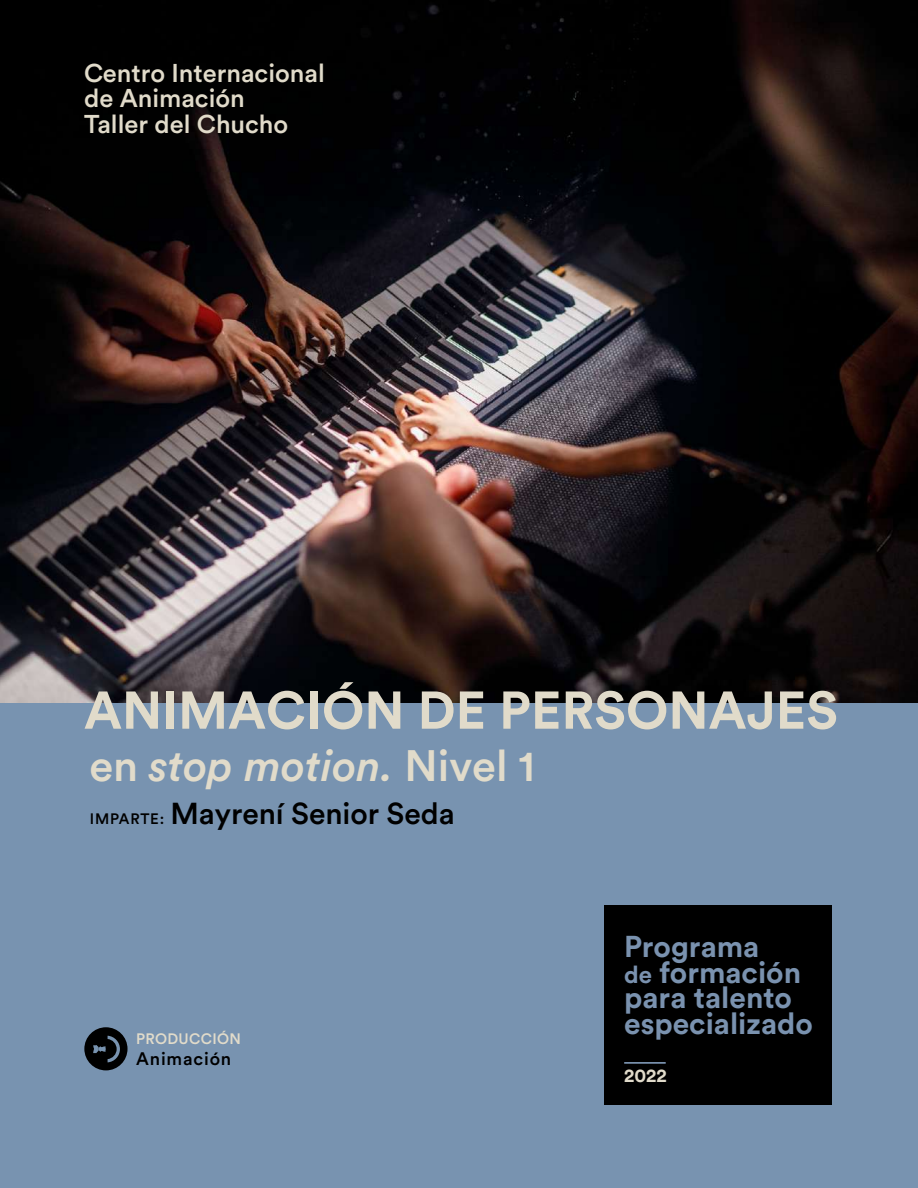
<style>
.page{position:relative;width:918px;height:1188px;background:#7893b0}
.page>*{position:absolute;margin:0;border:0;box-sizing:border-box;transform-origin:0 0}
.t1{font:700 52.5px "Circular Std";color:#e1dbca}
.t2{font:italic 500 43.5px "Circular Std";color:#e1dbca}
.t3{font:500 30px "Circular Std";color:#000}
.t4{font:700 29.85px/25.3px "Circular Std";color:#7a92af}
.t5{font:500 25.5px/25.5px "Circular Std";color:#e1dbca}
.t6{font:700 18.9px "Circular Std";color:#e1dbca}
.t7{font:500 18px "Circular Std";letter-spacing:.045em;color:#000}
.t8{font:500 15px "Circular Std";letter-spacing:.02em;color:#e1dbca}
.s1{font-style:normal}
.s2{font-size:15px}
.s3{font-size:24px}
</style>
<div class="page">
<img style="left:0;top:0;width:918px;height:702px">
<div style="left:604px;top:905px;width:227px;height:199px;background:#000"></div>
<hr style="left:624px;top:1062px;width:42px;height:2px;background:#7a92af">
<div style="left:84px;top:1027px;width:44px;height:43px;background:#000;border-radius:50%"></div>
<svg style="left:93px;top:1036px;width:27px;height:26px"></svg>
<p class="t5" style="left:84px;top:60px;width:242px">Centro Internacional de Animación<br>Taller del Chucho</p>
<h1 class="t1" style="left:84px;top:676px;width:756px">ANIMACIÓN DE PERSONAJES</h1>
<h2 class="t2" style="left:89px;top:738px;width:447px"><span class="s1">en</span> stop motion. <span class="s1">Nivel 1</span></h2>
<p class="t3" style="left:90px;top:794px;width:366px"><span class="s2">IMPARTE:</span> Mayrení Senior Seda</p>
<p class="t8" style="left:136px;top:1029px;width:106px">PRODUCCIÓN</p>
<p class="t7" style="left:136px;top:1048px;width:96px">Animación</p>
<p class="t4" style="left:624px;top:934px;width:190px">Programa<br><span class="s3">de</span> formación para talento especializado</p>
<p class="t6" style="left:624px;top:1063px;width:44px">2022</p>
</div>
